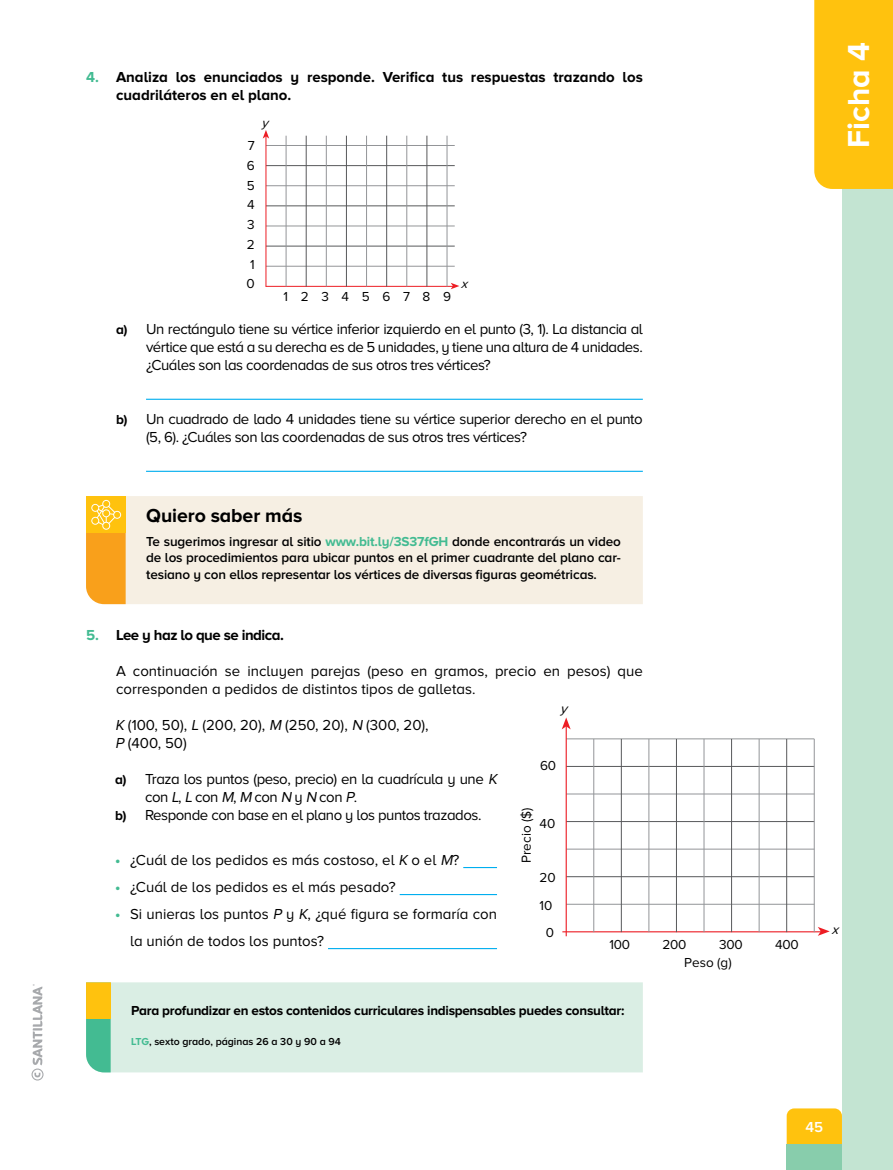
<style>
.page{position:relative;width:893px;height:1170px;background:#fff}
.page>*{position:absolute;margin:0;border:0;box-sizing:border-box;transform-origin:0 0}
.t1{font:700 31.5px "Proxima Nova A";color:#fff}
.t2{font:700 19.5px "Proxima Nova A";letter-spacing:-.005em;color:#000}
.t3{font:15px/18px "Proxima Nova A";letter-spacing:-.03em;color:#000;text-align:justify}
.t4{font:15px/18px "Proxima Nova A";color:#000}
.t5{font:700 15px/18px "Proxima Nova A";color:#000}
.t6{font:700 15px "Proxima Nova A";letter-spacing:-.03em;color:#000}
.t7{font:600 15px "Proxima Nova A";color:#fff}
.t8{font:600 13.5px/16.5px "Proxima Nova A";letter-spacing:-.01em;color:#000;text-align:justify}
.t9{font:700 13.5px "Proxima Nova A";letter-spacing:-.02em;color:#000}
.t10{font:13.5px/19.6px "Proxima Nova";color:#000;text-align:justify}
.t11{font:italic 13.5px "Proxima Nova";color:#000}
.t12{font:italic 12.9px "Proxima Nova";color:#000}
.t13{font:600 10.5px "Proxima Nova A";color:#000}
.s1{color:#43bb92}
.s2{font-weight:700;font-size:13.5px}
.s3{font-weight:700;color:#43bb92}
.s4{font-style:italic}
</style>
<div class="page">
<div style="left:842px;top:0;width:51px;height:1169px;background:#c3e4d2"></div>
<div style="left:814px;top:0;width:79px;height:189px;background:#ffc20e"></div>
<hr style="left:146px;top:398px;width:497px;height:2px;background:#00aeef">
<hr style="left:146px;top:470px;width:497px;height:2px;background:#00aeef">
<hr style="left:266px;top:145px;width:189px;height:1px;background:#939598">
<hr style="left:266px;top:165px;width:189px;height:1px;background:#58595b">
<hr style="left:266px;top:185px;width:189px;height:1px;background:#939598">
<hr style="left:266px;top:205px;width:189px;height:1px;background:#58595b">
<hr style="left:266px;top:226px;width:189px;height:1px;background:#939598">
<hr style="left:266px;top:246px;width:189px;height:1px;background:#58595b">
<hr style="left:266px;top:266px;width:189px;height:1px;background:#939598">
<hr style="left:266px;top:286px;width:189px;height:1px;background:#ed1d24">
<hr style="left:286px;top:136px;width:1px;height:150px;background:#939598">
<hr style="left:306px;top:136px;width:1px;height:150px;background:#58595b">
<hr style="left:326px;top:136px;width:1px;height:150px;background:#939598">
<hr style="left:346px;top:136px;width:1px;height:150px;background:#58595b">
<hr style="left:366px;top:136px;width:1px;height:150px;background:#939598">
<hr style="left:386px;top:136px;width:1px;height:150px;background:#58595b">
<hr style="left:406px;top:136px;width:1px;height:150px;background:#939598">
<hr style="left:427px;top:136px;width:1px;height:150px;background:#58595b">
<hr style="left:447px;top:136px;width:1px;height:150px;background:#939598">
<hr style="left:266px;top:136px;width:1px;height:150px;background:#ed1d24">
<svg style="left:451px;top:283px;width:8px;height:6px"></svg>
<svg style="left:263px;top:130px;width:6px;height:9px"></svg>
<div style="left:126px;top:496px;width:517px;height:108px;background:#f6efe3"></div>
<svg style="left:86px;top:496px;width:40px;height:108px"></svg>
<div style="left:111px;top:982px;width:532px;height:90px;background:#daeee4"></div>
<svg style="left:86px;top:1018px;width:25px;height:54px"></svg>
<div style="left:86px;top:982px;width:25px;height:36px;background:#ffc20e"></div>
<hr style="left:566px;top:738px;width:248px;height:1px;background:#939598">
<hr style="left:566px;top:766px;width:248px;height:1px;background:#58595b">
<hr style="left:566px;top:793px;width:248px;height:1px;background:#939598">
<hr style="left:566px;top:821px;width:248px;height:1px;background:#58595b">
<hr style="left:566px;top:848px;width:248px;height:1px;background:#939598">
<hr style="left:566px;top:876px;width:248px;height:1px;background:#58595b">
<hr style="left:566px;top:903px;width:248px;height:1px;background:#939598">
<hr style="left:562px;top:931px;width:261px;height:1px;background:#ed1d24">
<hr style="left:593px;top:738px;width:1px;height:194px;background:#939598">
<hr style="left:621px;top:738px;width:1px;height:194px;background:#58595b">
<hr style="left:648px;top:738px;width:1px;height:194px;background:#939598">
<hr style="left:676px;top:738px;width:1px;height:194px;background:#58595b">
<hr style="left:704px;top:738px;width:1px;height:194px;background:#939598">
<hr style="left:731px;top:738px;width:1px;height:194px;background:#58595b">
<hr style="left:759px;top:738px;width:1px;height:194px;background:#939598">
<hr style="left:786px;top:738px;width:1px;height:194px;background:#58595b">
<hr style="left:814px;top:738px;width:1px;height:194px;background:#939598">
<hr style="left:566px;top:725px;width:1px;height:211px;background:#ed1d24">
<svg style="left:818px;top:927px;width:12px;height:8px"></svg>
<svg style="left:562px;top:717px;width:9px;height:12px"></svg>
<hr style="left:463px;top:866px;width:34px;height:2px;background:#00aeef">
<hr style="left:400px;top:893px;width:97px;height:2px;background:#00aeef">
<hr style="left:328px;top:947px;width:169px;height:2px;background:#00aeef">
<svg style="left:32px;top:984px;width:12px;height:96px"></svg>
<div style="left:787px;top:1108px;width:55px;height:36px;background:#ffc20e"></div>
<div style="left:787px;top:1144px;width:55px;height:25px;background:#88cdac"></div>
<p class="t5" style="left:116px;top:68px;width:528px;text-indent:-30px"><span class="s1">4.</span> Analiza los enunciados y responde. Verifica tus respuestas trazando los cuadriláteros en el plano.</p>
<p class="t12" style="left:261px;top:115px;width:13px">y</p>
<p class="t10" style="left:246px;top:136px;width:10px">7<br>6<br>5<br>4<br>3<br>2<br>1<br>0</p>
<p class="t10" style="left:283px;top:287px;width:169px">1 2 3 4 5 6 7 8 9</p>
<p class="t12" style="left:461px;top:276px;width:12px">x</p>
<p class="t3" style="left:146px;top:320px;width:498px;text-indent:-30px"><span class="s2">a)</span> Un rectángulo tiene su vértice inferior izquierdo en el punto (3, 1). La distancia al vértice que está a su derecha es de 5 unidades, y tiene una altura de 4 unidades. ¿Cuáles son las coordenadas de sus otros tres vértices?</p>
<p class="t3" style="left:146px;top:410px;width:498px;text-indent:-30px"><span class="s2">b)</span> Un cuadrado de lado 4 unidades tiene su vértice superior derecho en el punto (5, 6). ¿Cuáles son las coordenadas de sus otros tres vértices?</p>
<h2 class="t2" style="left:146px;top:504px;width:158px">Quiero saber más</h2>
<p class="t8" style="left:146px;top:532px;width:476px">Te sugerimos ingresar al sitio <span class="s3">www.bit.ly/3S37fGH</span> donde encontrarás un video de los procedimientos para ubicar puntos en el primer cuadrante del plano car&shy;tesiano y con ellos representar los vértices de diversas figuras geométricas.</p>
<p class="t6" style="left:86px;top:626px;width:200px"><span class="s1">5.</span> Lee y haz lo que se indica.</p>
<p class="t4" style="left:116px;top:662px;width:528px">A continuación se incluyen parejas (peso en gramos, precio en pesos) que corresponden a pedidos de distintos tipos de galletas.</p>
<p class="t4" style="left:115px;top:716px;width:315px"><span class="s4">K</span> (100, 50), <span class="s4">L</span> (200, 20), <span class="s4">M</span> (250, 20), <span class="s4">N</span> (300, 20),<br><span class="s4">P</span> (400, 50)</p>
<p class="t3" style="left:115px;top:770px;width:386px"><span class="s2">a)</span> Traza los puntos (peso, precio) en la cuadrícula y une <span class="s4">K</span></p>
<p class="t3" style="left:145px;top:788px;width:214px">con <span class="s4">L</span>, <span class="s4">L</span> con <span class="s4">M</span>, <span class="s4">M</span> con <span class="s4">N</span> y <span class="s4">N</span> con <span class="s4">P</span>.</p>
<p class="t3" style="left:115px;top:806px;width:368px"><span class="s2">b)</span> Responde con base en el plano y los puntos trazados.</p>
<p class="t4" style="left:115px;top:851px;width:346px"><span class="s3">•</span> ¿Cuál de los pedidos es más costoso, el <span class="s4">K</span> o el <span class="s4">M</span>?</p>
<p class="t4" style="left:115px;top:878px;width:282px"><span class="s3">•</span> ¿Cuál de los pedidos es el más pesado?</p>
<p class="t4" style="left:130px;top:900px;width:368px;line-height:27px;text-indent:-15px"><span class="s3">•</span> Si unieras los puntos <span class="s4">P</span> y <span class="s4">K</span>, ¿qué figura se formaría con la unión de todos los puntos?</p>
<p class="t11" style="left:560px;top:700px;width:13px">y</p>
<p class="t10" style="left:540px;top:755px;width:18px">60</p>
<p class="t10" style="left:517px;top:862px;width:57px;rotate:-90deg">Precio ($)</p>
<p class="t10" style="left:540px;top:813px;width:17px">40</p>
<p class="t10" style="left:540px;top:868px;width:18px">20</p>
<p class="t10" style="left:540px;top:896px;width:14px">10</p>
<p class="t10" style="left:546px;top:922px;width:10px">0</p>
<p class="t10" style="left:609px;top:934px;width:22px">100</p>
<p class="t10" style="left:663px;top:934px;width:25px">200</p>
<p class="t10" style="left:719px;top:934px;width:25px">300</p>
<p class="t10" style="left:775px;top:934px;width:25px">400</p>
<p class="t10" style="left:684px;top:953px;width:49px">Peso (g)</p>
<p class="t9" style="left:131px;top:1002px;width:495px">Para profundizar en estos contenidos curriculares indispensables puedes consultar:</p>
<p class="t13" style="left:131px;top:1035px;width:211px"><span class="s3">LTG</span>, sexto grado, páginas 26 a 30 y 90 a 94</p>
<h1 class="t1" style="left:841px;top:148px;width:107px;rotate:-90deg">Ficha 4</h1>
<p class="t11" style="left:832px;top:921px;width:13px">x</p>
<p class="t7" style="left:805px;top:1118px;width:19px">45</p>
</div>
